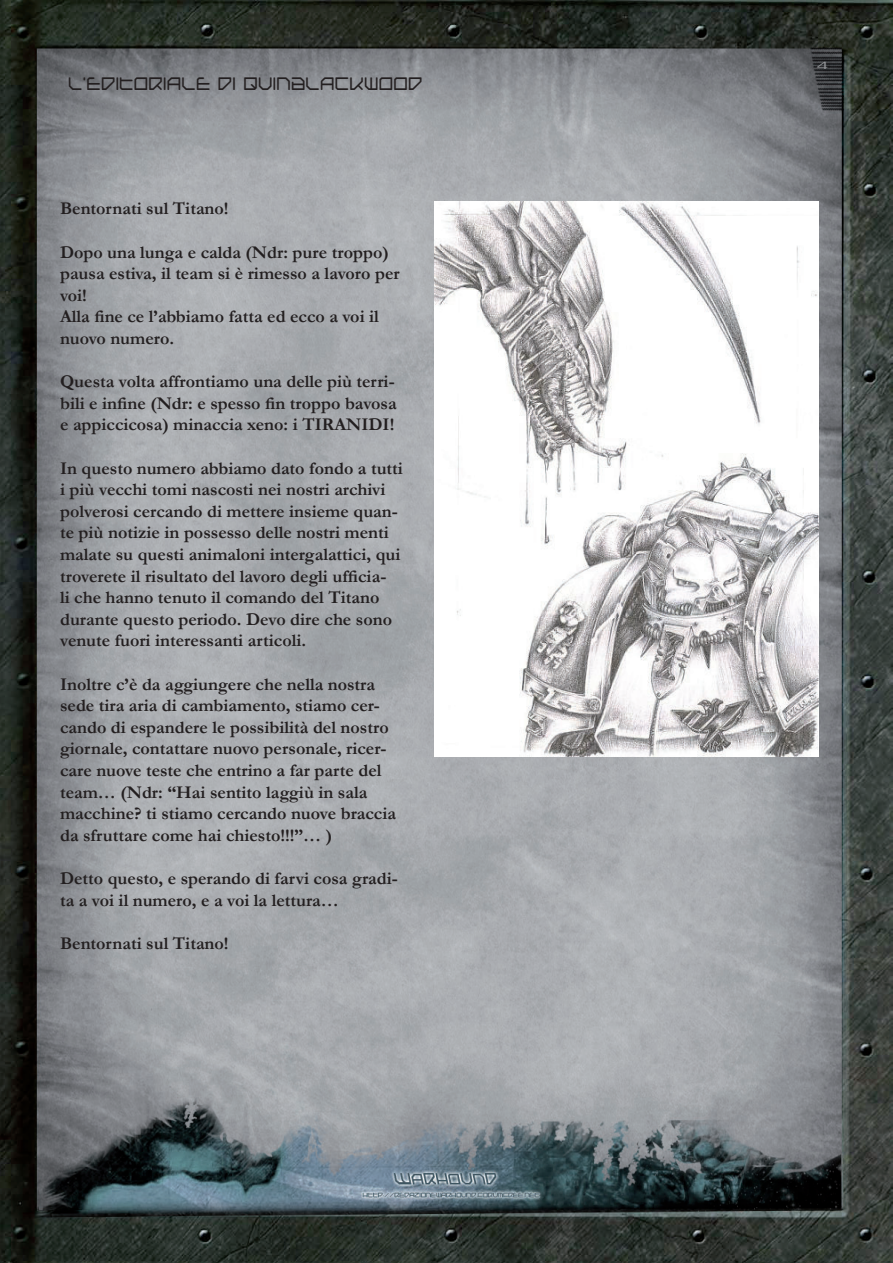
<style>
.page{position:relative;width:893px;height:1263px;background:#fff}
.page>*{position:absolute;margin:0;border:0;box-sizing:border-box;transform-origin:0 0}
.t1{font:700 18px/21.6px "Garamond";color:#231f20}
.t2{font:18px "Federapolis";color:#231f20}
.t3{font:15px "Vandiana Platin Lite";color:#939598}
</style>
<div class="page">
<img style="left:0;top:0;width:893px;height:1263px">
<img style="left:434px;top:202px;width:384px;height:554px">
<p class="t2" style="left:69px;top:73px;width:356px">L’EDITORIALE DI QUINBLACKWOOD</p>
<p class="t1" style="left:60px;top:198px;width:170px">Bentornati sul Titano!</p>
<p class="t1" style="left:60px;top:241px;width:341px">Dopo una lunga e calda (Ndr: pure troppo) pausa estiva, il team si è rimesso a lavoro per voi!<br>Alla fine ce l’abbiamo fatta ed ecco a voi il nuovo numero.</p>
<p class="t1" style="left:60px;top:370px;width:338px;text-align:justify">Questa volta affrontiamo una delle più terri&shy;bili e infine (Ndr: e spesso fin troppo bavosa e appiccicosa) minaccia xeno: i TIRANIDI!</p>
<p class="t1" style="left:60px;top:457px;width:344px">In questo numero abbiamo dato fondo a tutti i più vecchi tomi nascosti nei nostri archivi polverosi cercando di mettere insieme quan&shy;te più notizie in possesso delle nostri menti malate su questi animaloni intergalattici, qui troverete il risultato del lavoro degli ufficia-<br>li che hanno tenuto il comando del Titano durante questo periodo. Devo dire che sono venute fuori interessanti articoli.</p>
<p class="t1" style="left:60px;top:673px;width:337px">Inoltre c’è da aggiungere che nella nostra sede tira aria di cambiamento, stiamo cer&shy;cando di espandere le possibilità del nostro giornale, contattare nuovo personale, ricer&shy;care nuove teste che entrino a far parte del team… (Ndr: “Hai sentito laggiù in sala macchine? ti stiamo cercando nuove braccia da sfruttare come hai chiesto!!!”… )</p>
<p class="t1" style="left:60px;top:867px;width:339px">Detto questo, e sperando di farvi cosa gradi&shy;ta a voi il numero, e a voi la lettura…</p>
<p class="t1" style="left:60px;top:932px;width:170px">Bentornati sul Titano!</p>
<p class="t3" style="left:817px;top:58px;width:12px">4</p>
</div>
